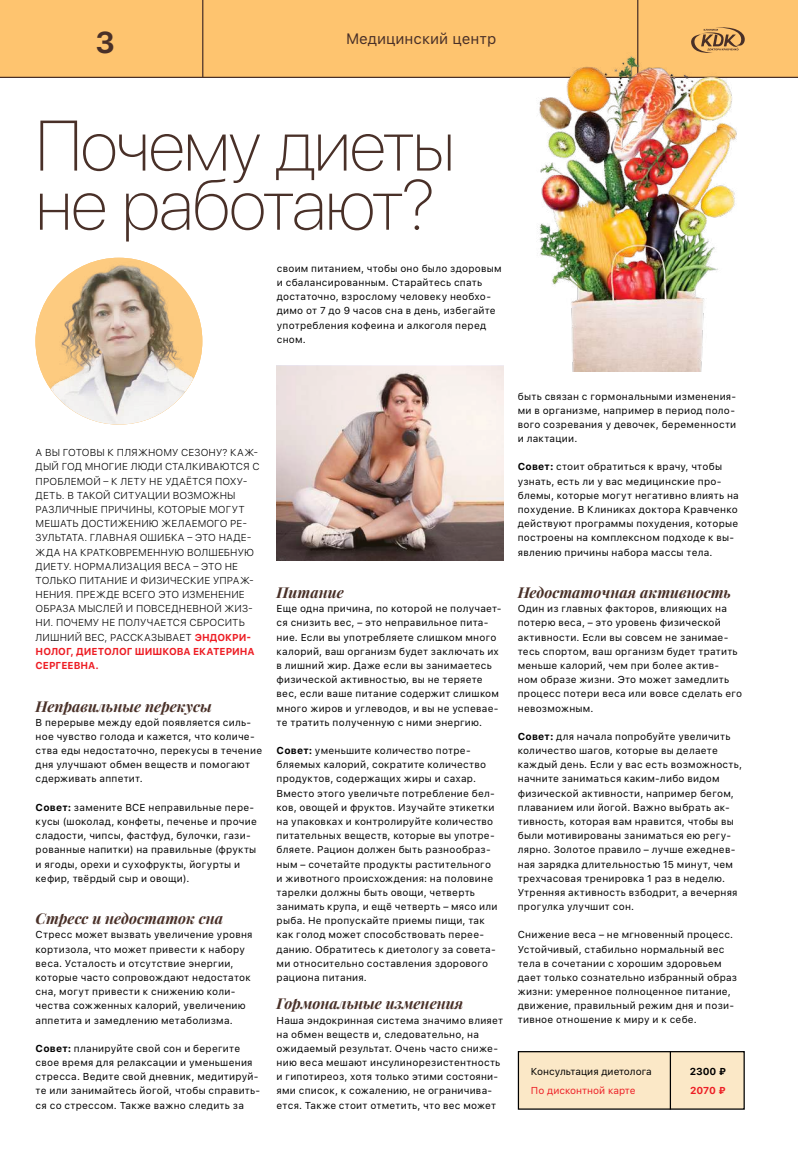
<style>
.page{position:relative;width:798px;height:1170px;background:#fff}
.page>*{position:absolute;margin:0;border:0;box-sizing:border-box;transform-origin:0 0}
.t1{font:100 70.88px/59.1px "SF Pro Display";letter-spacing:-.02em;color:#493028}
.t2{font:700 30px "SF Pro Display";color:#493028}
.t3{font:italic 700 15px "Playfair Display";color:#493028}
.t4{font:15px "SF Pro Text";color:#493028}
.t5{font:10px/14.1px "SF Pro Text";letter-spacing:.025em;color:#000}
.t6{font:300 10px/14.1px "SF Pro Text";letter-spacing:.01em;color:#000}
.t7{font:10px "SF Pro Text";color:#000}
.t8{font:10px "SF Pro Text";color:#ed1d24}
.t9{font:700 10px "SF Pro Text";color:#000}
.t10{font:700 10px "SF Pro Text";color:#ed1d24}
.s1{font-weight:700;color:#ed1d24}
.s2{font-weight:700}
</style>
<div class="page">
<div style="left:0;top:0;width:797px;height:78px;background:#fec46f"></div>
<hr style="left:0;top:77px;width:797px;height:1px;background:#493028">
<hr style="left:637px;top:0;width:1px;height:77px;background:#493028">
<hr style="left:202px;top:0;width:1px;height:77px;background:#493028">
<div style="left:517px;top:1050px;width:227px;height:59px;background:#fbe8c7;border:1px solid #000"></div>
<hr style="left:669px;top:1051px;width:1px;height:58px;background:#000">
<svg style="left:35px;top:258px;width:167px;height:166px;background:#d4bb9b"></svg>
<img style="left:276px;top:366px;width:227px;height:194px">
<img style="left:526px;top:48px;width:211px;height:323px">
<svg style="left:690px;top:27px;width:54px;height:29px"></svg>
<h2 class="t2" style="left:96px;top:25px;width:20px">3</h2>
<h3 class="t4" style="left:346px;top:28px;width:152px">Медицинский центр</h3>
<h1 class="t1" style="left:36px;top:118px;width:420px">Почему диеты не работают?</h1>
<p class="t5" style="left:277px;top:261px;width:226px">своим питанием, чтобы оно было здоровым и сбалансированным. Старайтесь спать достаточно, взрослому человеку необхо&shy;димо от 7 до 9 часов сна в день, избегайте употребления кофеина и алкоголя перед сном.</p>
<p class="t6" style="left:36px;top:446px;width:225px">А ВЫ ГОТОВЫ К ПЛЯЖНОМУ СЕЗОНУ? КАЖ-<br>ДЫЙ ГОД МНОГИЕ ЛЮДИ СТАЛКИВАЮТСЯ С<br>ПРОБЛЕМОЙ – К ЛЕТУ НЕ УДАЁТСЯ ПОХУ-<br>ДЕТЬ. В ТАКОЙ СИТУАЦИИ ВОЗМОЖНЫ<br>РАЗЛИЧНЫЕ ПРИЧИНЫ, КОТОРЫЕ МОГУТ<br>МЕШАТЬ ДОСТИЖЕНИЮ ЖЕЛАЕМОГО РЕ-<br>ЗУЛЬТАТА. ГЛАВНАЯ ОШИБКА – ЭТО НАДЕ-<br>ЖДА НА КРАТКОВРЕМЕННУЮ ВОЛШЕБНУЮ<br>ДИЕТУ. НОРМАЛИЗАЦИЯ ВЕСА – ЭТО НЕ<br>ТОЛЬКО ПИТАНИЕ И ФИЗИЧЕСКИЕ УПРАЖ-<br>НЕНИЯ. ПРЕЖДЕ ВСЕГО ЭТО ИЗМЕНЕНИЕ<br>ОБРАЗА МЫСЛЕЙ И ПОВСЕДНЕВНОЙ ЖИЗ-<br>НИ. ПОЧЕМУ НЕ ПОЛУЧАЕТСЯ СБРОСИТЬ<br>ЛИШНИЙ ВЕС, РАССКАЗЫВАЕТ <span class="s1">ЭНДОКРИ-<br>НОЛОГ, ДИЕТОЛОГ ШИШКОВА ЕКАТЕРИНА<br>СЕРГЕЕВНА.</span></p>
<h3 class="t3" style="left:36px;top:695px;width:177px">Неправильные перекусы</h3>
<p class="t5" style="left:36px;top:715px;width:228px">В перерыве между едой появляется силь&shy;ное чувство голода и кажется, что количе&shy;ства еды недостаточно, перекусы в течение дня улучшают обмен веществ и помогают сдерживать аппетит.</p>
<p class="t5" style="left:36px;top:800px;width:223px"><span class="s2">Совет:</span> замените ВСЕ неправильные пере&shy;кусы (шоколад, конфеты, печенье и прочие сладости, чипсы, фастфуд, булочки, гази&shy;рованные напитки) на правильные (фрукты и ягоды, орехи и сухофрукты, йогурты и кефир, твёрдый сыр и овощи).</p>
<h3 class="t3" style="left:36px;top:908px;width:189px">Стресс и недостаток сна</h3>
<p class="t5" style="left:36px;top:928px;width:218px">Стресс может вызвать увеличение уровня кортизола, что может привести к набору веса. Усталость и отсутствие энергии, которые часто сопровождают недостаток сна, могут привести к снижению коли&shy;чества сожженных калорий, увеличению аппетита и замедлению метаболизма.</p>
<p class="t5" style="left:36px;top:1041px;width:226px"><span class="s2">Совет:</span> планируйте свой сон и берегите свое время для релаксации и уменьшения стресса. Ведите свой дневник, медитируй&shy;те или занимайтесь йогой, чтобы справить&shy;ся со стрессом. Также важно следить за</p>
<h3 class="t3" style="left:276px;top:582px;width:69px">Питание</h3>
<p class="t5" style="left:276px;top:602px;width:226px">Еще одна причина, по которой не получает&shy;ся снизить вес, – это неправильное пита&shy;ние. Если вы употребляете слишком много калорий, ваш организм будет заключать их в лишний жир. Даже если вы занимаетесь физической активностью, вы не теряете вес, если ваше питание содержит слишком много жиров и углеводов, и вы не успевае&shy;те тратить полученную с ними энергию.</p>
<p class="t5" style="left:276px;top:743px;width:222px"><span class="s2">Совет:</span> уменьшите количество потре&shy;бляемых калорий, сократите количество продуктов, содержащих жиры и сахар.<br>Вместо этого увеличьте потребление бел&shy;ков, овощей и фруктов. Изучайте этикетки на упаковках и контролируйте количество питательных веществ, которые вы употре&shy;бляете. Рацион должен быть разнообраз&shy;ным – сочетайте продукты растительного и животного происхождения: на половине тарелки должны быть овощи, четверть занимать крупа, и ещё четверть – мясо или рыба. Не пропускайте приемы пищи, так как голод может способствовать перее&shy;данию. Обратитесь к диетологу за совета&shy;ми относительно составления здорового рациона питания.</p>
<h3 class="t3" style="left:276px;top:993px;width:188px">Гормональные изменения</h3>
<p class="t5" style="left:276px;top:1013px;width:228px">Наша эндокринная система значимо влияет на обмен веществ и, следовательно, на ожидаемый результат. Очень часто сниже&shy;нию веса мешают инсулинорезистентность и гипотиреоз, хотя только этими состояни&shy;ями список, к сожалению, не ограничива&shy;ется. Также стоит отметить, что вес может</p>
<p class="t5" style="left:517px;top:389px;width:220px">быть связан с гормональными изменения&shy;ми в организме, например в период поло&shy;вого созревания у девочек, беременности и лактации.</p>
<p class="t5" style="left:517px;top:460px;width:222px"><span class="s2">Совет:</span> стоит обратиться к врачу, чтобы узнать, есть ли у вас медицинские про&shy;блемы, которые могут негативно влиять на похудение. В Клиниках доктора Кравченко действуют программы похудения, которые построены на комплексном подходе к вы&shy;явлению причины набора массы тела.</p>
<h3 class="t3" style="left:517px;top:582px;width:215px">Недостаточная активность</h3>
<p class="t5" style="left:517px;top:602px;width:226px">Один из главных факторов, влияющих на потерю веса, – это уровень физической активности. Если вы совсем не занимае&shy;тесь спортом, ваш организм будет тратить меньше калорий, чем при более актив-<br>ном образе жизни. Это может замедлить процесс потери веса или вовсе сделать его невозможным.</p>
<p class="t5" style="left:517px;top:729px;width:225px"><span class="s2">Совет:</span> для начала попробуйте увеличить количество шагов, которые вы делаете каждый день. Если у вас есть возможность, начните заниматься каким-либо видом физической активности, например бегом, плаванием или йогой. Важно выбрать ак&shy;тивность, которая вам нравится, чтобы вы были мотивированы заниматься ею регу&shy;лярно. Золотое правило – лучше ежеднев&shy;ная зарядка длительностью 15 минут, чем трехчасовая тренировка 1 раз в неделю.<br>Утренняя активность взбодрит, а вечерняя прогулка улучшит сон.</p>
<p class="t5" style="left:517px;top:928px;width:221px">Снижение веса – не мгновенный процесс.<br>Устойчивый, стабильно нормальный вес тела в сочетании с хорошим здоровьем дает только сознательно избранный образ жизни: умеренное полноценное питание, движение, правильный режим дня и пози&shy;тивное отношение к миру и к себе.</p>
<p class="t7" style="left:530px;top:1064px;width:122px">Консультация диетолога</p>
<p class="t8" style="left:530px;top:1083px;width:106px">По дисконтной карте</p>
<p class="t9" style="left:689px;top:1065px;width:38px">2300 ₽</p>
<p class="t10" style="left:690px;top:1084px;width:37px">2070 ₽</p>
</div>
